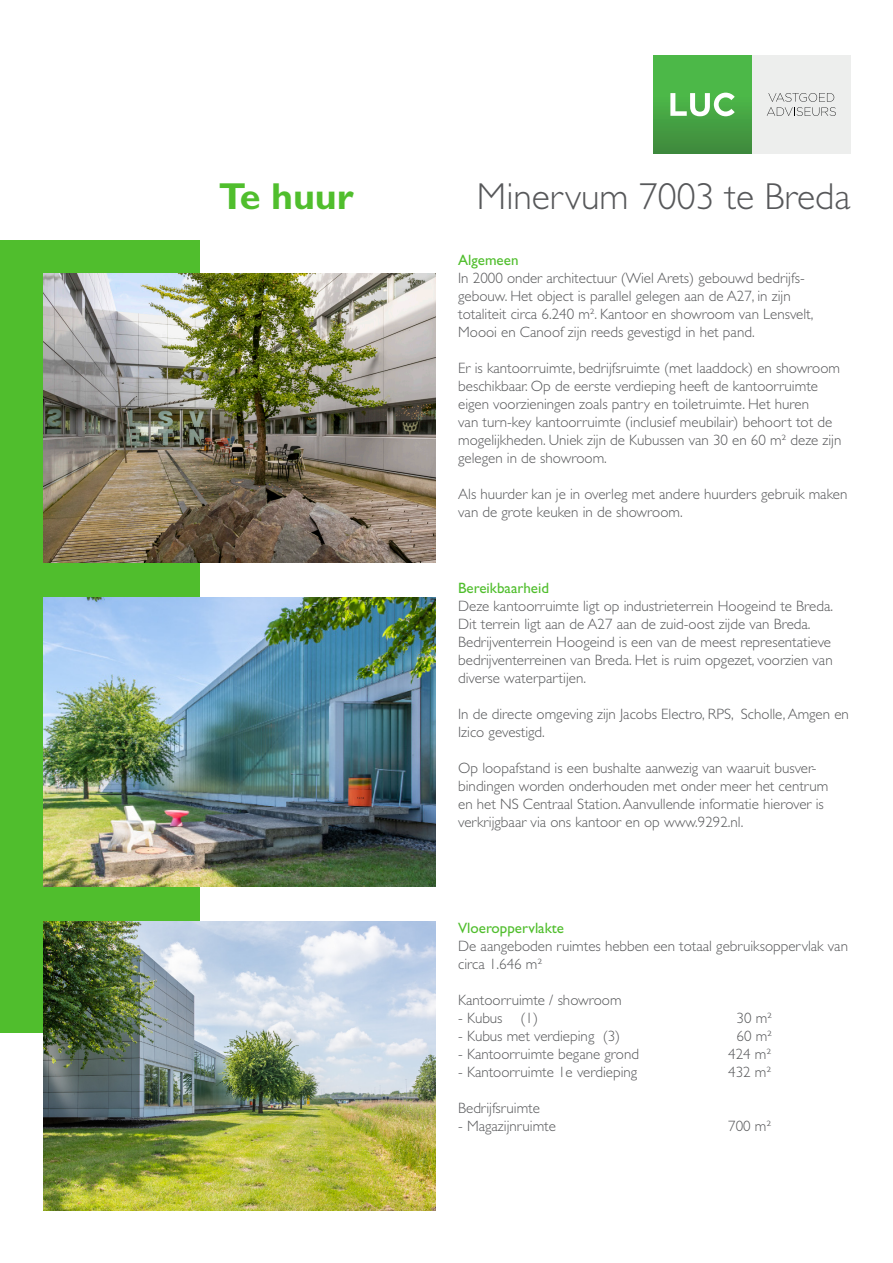
<style>
.page{position:relative;width:893px;height:1263px;background:#fff}
.page>*{position:absolute;margin:0;border:0;box-sizing:border-box;transform-origin:0 0}
.t1{font:300 37.65px "Gill Sans";color:#57585a}
.t2{font:700 37.65px "Gill Sans";color:#50be2d}
.t3{font:300 15px/18px "Gill Sans";color:#57585a}
.t4{font:15px "Gill Sans";color:#50be2d}
</style>
<div class="page">
<div style="left:0;top:241px;width:200px;height:792px;background:#50be2d"></div>
<img style="left:44px;top:274px;width:391px;height:288px">
<img style="left:44px;top:597px;width:391px;height:289px">
<img style="left:44px;top:921px;width:391px;height:289px">
<div style="left:752px;top:55px;width:98px;height:98px;background:#edeeed"></div>
<svg style="left:767px;top:93px;width:69px;height:23px"></svg>
<div style="left:653px;top:55px;width:99px;height:98px;background:linear-gradient(to bottom,#4fc44b,#41903e)"></div>
<svg style="left:670px;top:93px;width:65px;height:23px"></svg>
<p class="t2" style="left:219px;top:174px;width:136px">Te huur</p>
<p class="t1" style="left:477px;top:175px;width:375px">Minervum 7003 te Breda</p>
<p class="t4" style="left:458px;top:251px;width:62px">Algemeen</p>
<p class="t3" style="left:458px;top:269px;width:348px">In 2000 onder architectuur (Wiel Arets) gebouwd bedrijfs-</p>
<p class="t3" style="left:458px;top:287px;width:334px">gebouw. Het object is parallel gelegen aan de A27, in zijn</p>
<p class="t3" style="left:458px;top:305px;width:357px">totaliteit circa 6.240 m². Kantoor en showroom van Lensvelt,<br>Moooi en Canoof zijn reeds gevestigd in het pand.</p>
<p class="t3" style="left:458px;top:359px;width:385px">Er is kantoorruimte, bedrijfsruimte (met laaddock) en showroom beschikbaar. Op de eerste verdieping heeft de kantoorruimte eigen voorzieningen zoals pantry en toiletruimte. Het huren<br>van turn-key kantoorruimte (inclusief meubilair) behoort tot de mogelijkheden. Uniek zijn de Kubussen van 30 en 60 m² deze zijn gelegen in de showroom.</p>
<p class="t3" style="left:458px;top:485px;width:391px">Als huurder kan je in overleg met andere huurders gebruik maken van de grote keuken in de showroom.</p>
<p class="t4" style="left:458px;top:579px;width:92px">Bereikbaarheid</p>
<p class="t3" style="left:458px;top:597px;width:376px">Deze kantoorruimte ligt op industrieterrein Hoogeind te Breda.<br>Dit terrein ligt aan de A27 aan de zuid-oost zijde van Breda.<br>Bedrijventerrein Hoogeind is een van de meest representatieve bedrijventerreinen van Breda. Het is ruim opgezet, voorzien van diverse waterpartijen.</p>
<p class="t3" style="left:458px;top:705px;width:392px">In de directe omgeving zijn Jacobs Electro, RPS, Scholle, Amgen en<br>Izico gevestigd.</p>
<p class="t3" style="left:458px;top:759px;width:372px">Op loopafstand is een bushalte aanwezig van waaruit busver&shy;bindingen worden onderhouden met onder meer het centrum en het NS Centraal Station. Aanvullende informatie hierover is verkrijgbaar via ons kantoor en op www.9292.nl.</p>
<p class="t4" style="left:458px;top:919px;width:107px">Vloeroppervlakte</p>
<p class="t3" style="left:458px;top:937px;width:391px">De aangeboden ruimtes hebben een totaal gebruiksoppervlak van circa 1.646 m²</p>
<p class="t3" style="left:458px;top:991px;width:165px">Kantoorruimte / showroom</p>
<p class="t3" style="left:458px;top:1009px;width:81px">- Kubus (1)</p>
<p class="t3" style="left:736px;top:1009px;width:37px">30 m²</p>
<p class="t3" style="left:458px;top:1027px;width:164px">- Kubus met verdieping (3)</p>
<p class="t3" style="left:736px;top:1027px;width:37px">60 m²</p>
<p class="t3" style="left:458px;top:1045px;width:182px">- Kantoorruimte begane grond</p>
<p class="t3" style="left:728px;top:1045px;width:44px">424 m²</p>
<p class="t3" style="left:458px;top:1063px;width:181px">- Kantoorruimte 1e verdieping</p>
<p class="t3" style="left:728px;top:1063px;width:44px">432 m²</p>
<p class="t3" style="left:458px;top:1099px;width:83px">Bedrijfsruimte</p>
<p class="t3" style="left:458px;top:1117px;width:99px">- Magazijnruimte</p>
<p class="t3" style="left:728px;top:1117px;width:44px">700 m²</p>
</div>
